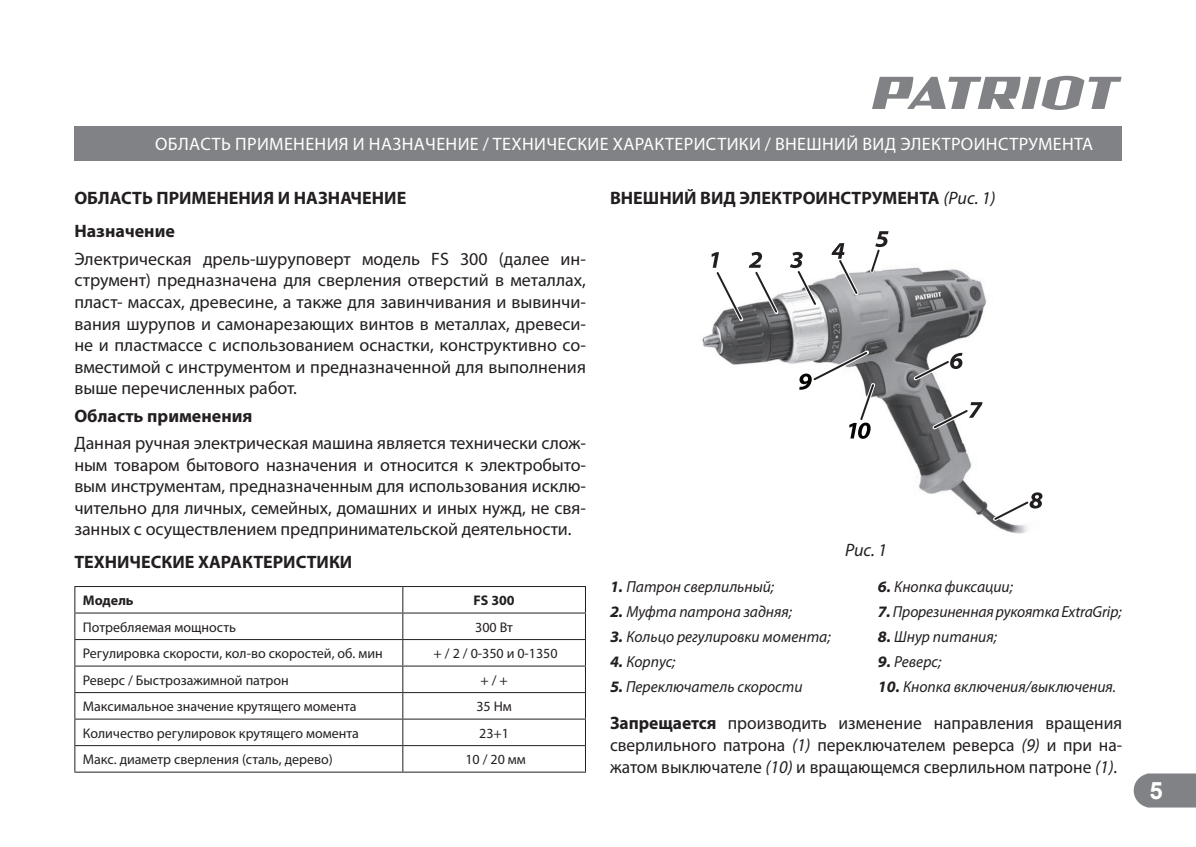
<style>
.page{position:relative;width:1196px;height:847px;background:#fff}
.page>*{position:absolute;margin:0;border:0;box-sizing:border-box;transform-origin:0 0}
.t1{font:700 24px "Arial";color:#fff}
.t2{font:18px/21.6px "Myriad Pro";color:#231f20;text-align:justify}
.t3{font:700 18px/33px "Myriad Pro";color:#231f20}
.t4{font:18px "Myriad Pro";letter-spacing:.02em;color:#fff}
.t5{font:italic 18px "Myriad Pro";color:#231f20}
.t6{font:italic 16px/24.8px "Myriad Pro";color:#231f20}
.t7{font:14px "Myriad Pro";color:#231f20}
.t8{font:700 14px "Myriad Pro";color:#231f20}
.s1{font-weight:400;font-style:italic}
.s2{font-weight:700;font-stretch:semi-expanded}
.s3{font-weight:700}
.s4{font-style:italic}
</style>
<div class="page">
<svg style="left:1133px;top:773px;width:62px;height:34px"></svg>
<svg style="left:872px;top:76px;width:249px;height:34px"></svg>
<img style="left:702px;top:231px;width:341px;height:303px">
<div style="left:74px;top:127px;width:1047px;height:34px;background:#808285"></div>
<hr style="left:74px;top:586px;width:329px;height:1px;background:#231f20">
<hr style="left:403px;top:586px;width:183px;height:1px;background:#231f20">
<hr style="left:74px;top:612px;width:329px;height:1px;background:#231f20">
<hr style="left:403px;top:612px;width:183px;height:1px;background:#231f20">
<hr style="left:74px;top:639px;width:329px;height:1px;background:#231f20">
<hr style="left:403px;top:639px;width:183px;height:1px;background:#231f20">
<hr style="left:74px;top:665px;width:329px;height:1px;background:#231f20">
<hr style="left:403px;top:665px;width:183px;height:1px;background:#231f20">
<hr style="left:74px;top:692px;width:329px;height:1px;background:#231f20">
<hr style="left:403px;top:692px;width:183px;height:1px;background:#231f20">
<hr style="left:74px;top:718px;width:329px;height:1px;background:#231f20">
<hr style="left:403px;top:718px;width:183px;height:1px;background:#231f20">
<hr style="left:74px;top:745px;width:329px;height:1px;background:#231f20">
<svg style="left:74px;top:587px;width:1px;height:184px"></svg>
<hr style="left:403px;top:745px;width:183px;height:1px;background:#231f20">
<svg style="left:402px;top:587px;width:1px;height:184px"></svg>
<svg style="left:585px;top:587px;width:1px;height:184px"></svg>
<hr style="left:74px;top:771px;width:329px;height:1px;background:#231f20">
<hr style="left:403px;top:771px;width:183px;height:1px;background:#231f20">
<svg style="left:711px;top:252px;width:70px;height:73px"></svg>
<svg style="left:789px;top:252px;width:31px;height:57px"></svg>
<svg style="left:831px;top:231px;width:57px;height:67px"></svg>
<svg style="left:910px;top:353px;width:52px;height:31px"></svg>
<svg style="left:928px;top:402px;width:54px;height:31px"></svg>
<svg style="left:989px;top:492px;width:53px;height:32px"></svg>
<svg style="left:799px;top:347px;width:79px;height:92px"></svg>
<p class="t4" style="left:155px;top:133px;width:939px">ОБЛАСТЬ ПРИМЕНЕНИЯ И НАЗНАЧЕНИЕ / ТЕХНИЧЕСКИЕ ХАРАКТЕРИСТИКИ / ВНЕШНИЙ ВИД ЭЛЕКТРОИНСТРУМЕНТА</p>
<p class="t3" style="left:74px;top:182px;width:333px">ОБЛАСТЬ ПРИМЕНЕНИЯ И НАЗНАЧЕНИЕ<br>Назначение</p>
<p class="t2" style="left:74px;top:247px;width:513px">Электрическая дрель-шуруповерт модель FS 300 (далее ин&shy;струмент) предназначена для сверления отверстий в металлах, пласт- массах, древесине, а также для завинчивания и вывинчи&shy;вания шурупов и самонарезающих винтов в металлах, древеси&shy;не и пластмассе с использованием оснастки, конструктивно со&shy;вместимой с инструментом и предназначенной для выполнения выше перечисленных работ.</p>
<p class="t3" style="left:74px;top:399px;width:180px">Область применения</p>
<p class="t2" style="left:74px;top:432px;width:513px">Данная ручная электрическая машина является технически слож&shy;ным товаром бытового назначения и относится к электробыто&shy;вым инструментам, предназначенным для использования исклю&shy;чительно для личных, семейных, домашних и иных нужд, не свя&shy;занных с осуществлением предпринимательской деятельности.</p>
<p class="t3" style="left:74px;top:546px;width:279px">ТЕХНИЧЕСКИЕ ХАРАКТЕРИСТИКИ</p>
<p class="t8" style="left:83px;top:592px;width:52px">Модель</p>
<p class="t8" style="left:473px;top:592px;width:43px">FS 300</p>
<p class="t7" style="left:83px;top:618px;width:155px">Потребляемая мощность</p>
<p class="t7" style="left:475px;top:618px;width:39px">300 Вт</p>
<p class="t7" style="left:83px;top:644px;width:301px">Регулировка скорости, кол-во скоростей, об. мин</p>
<p class="t7" style="left:433px;top:644px;width:125px">+ / 2 / 0-350 и 0-1350</p>
<p class="t7" style="left:83px;top:671px;width:207px">Реверс / Быстрозажимной патрон</p>
<p class="t7" style="left:480px;top:671px;width:29px">+ / +</p>
<p class="t7" style="left:83px;top:697px;width:275px">Максимальное значение крутящего момента</p>
<p class="t7" style="left:476px;top:697px;width:37px">35 Нм</p>
<p class="t7" style="left:83px;top:724px;width:277px">Количество регулировок крутящего момента</p>
<p class="t7" style="left:479px;top:724px;width:31px">23+1</p>
<p class="t7" style="left:83px;top:750px;width:251px">Макс. диаметр сверления (сталь, дерево)</p>
<p class="t7" style="left:465px;top:750px;width:62px">10 / 20 мм</p>
<p class="t3" style="left:610px;top:182px;width:387px">ВНЕШНИЙ ВИД ЭЛЕКТРОИНСТРУМЕНТА <span class="s1">(Рис. 1)</span></p>
<p class="t5" style="left:844px;top:538px;width:44px">Рис. 1</p>
<p class="t6" style="left:877px;top:574px;width:245px"><span class="s2">6.</span> Кнопка фиксации;<br><span class="s2">7.</span>Прорезиненная рукоятка ExtraGrip;</p>
<p class="t6" style="left:877px;top:624px;width:121px"><span class="s2">8.</span> Шнур питания;</p>
<p class="t6" style="left:877px;top:649px;width:65px"><span class="s2">9.</span> Реверс;</p>
<p class="t6" style="left:877px;top:673px;width:240px"><span class="s2">10.</span> Кнопка включения/выключения.</p>
<p class="t2" style="left:610px;top:712px;width:513px"><span class="s3">Запрещается</span> производить изменение направления вращения сверлильного патрона <span class="s4">(1)</span> переключателем реверса <span class="s4">(9)</span> и при на&shy;жатом выключателе <span class="s4">(10)</span> и вращающемся сверлильном патроне <span class="s4">(1)</span>.</p>
<p class="t6" style="left:610px;top:574px;width:166px"><span class="s2">1.</span> Патрон сверлильный;</p>
<p class="t6" style="left:610px;top:599px;width:183px"><span class="s2">2.</span> Муфта патрона задняя;</p>
<p class="t6" style="left:610px;top:624px;width:222px"><span class="s2">3.</span> Кольцо регулировки момента;</p>
<p class="t6" style="left:610px;top:649px;width:67px"><span class="s2">4.</span> Корпус;</p>
<p class="t6" style="left:610px;top:673px;width:194px"><span class="s2">5.</span> Переключатель скорости</p>
<h1 class="t1" style="left:1149px;top:774px;width:15px">5</h1>
</div>
